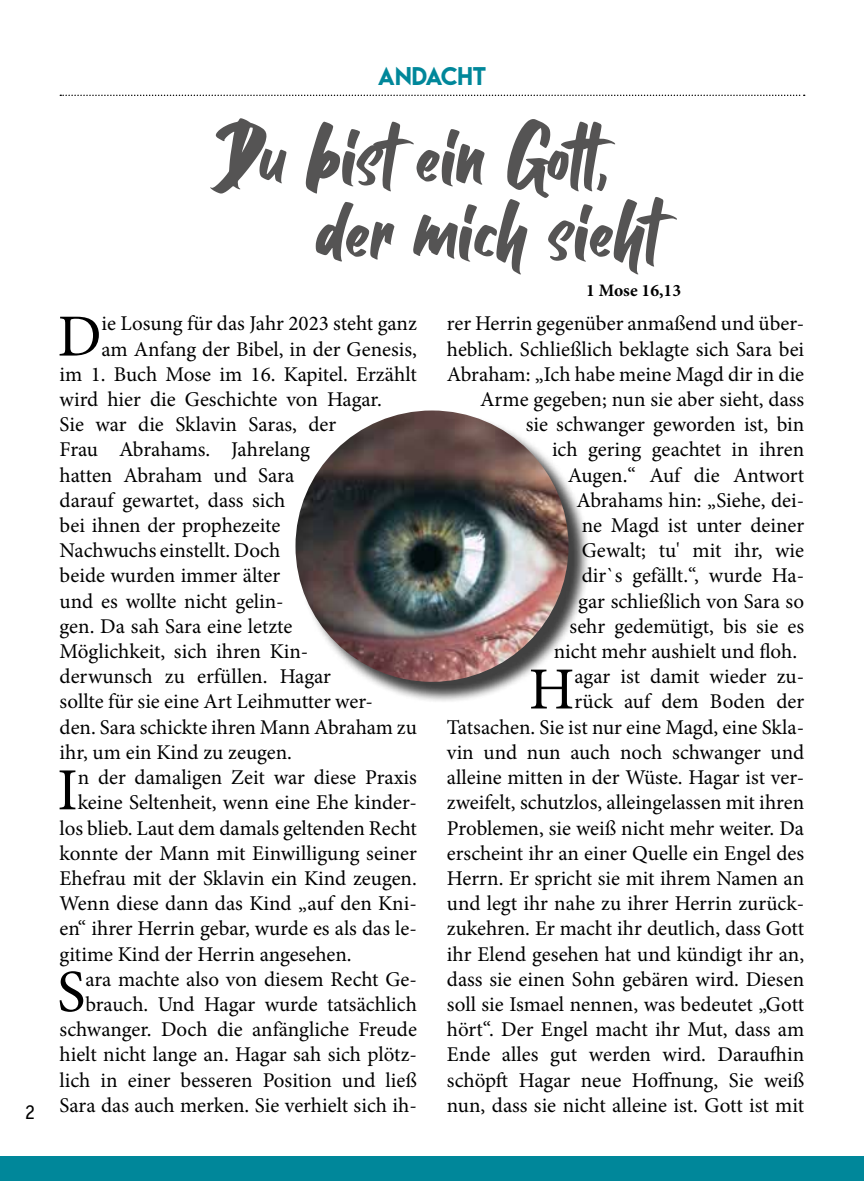
<style>
.page{position:relative;width:864px;height:1181px;background:#fff}
.page>*{position:absolute;margin:0;border:0;box-sizing:border-box;transform-origin:0 0}
.t1{font:100.98px/75.2px "Balleho";letter-spacing:.01em;color:#555454}
.t2{font:59.85px "Minion Pro";color:#000}
.t3{font:22.75px "Lemon Milk";color:#00879a}
.t4{font:21px/25.2px "Minion Pro";color:#000;text-align:right}
.t5{font:21px "Officina Sans";color:#000}
.t6{font:700 17.5px "Minion Pro";color:#000}
</style>
<div class="page">
<div style="left:0;top:1156px;width:863px;height:25px;background:#00879a"></div>
<svg style="left:60px;top:95px;width:744px;height:1px"></svg>
<div style="left:298px;top:413px;width:292px;height:290px;background:#000;opacity:.75"></div>
<img style="left:295px;top:410px;width:273px;height:272px">
<p class="t5" style="left:25px;top:1099px;width:12px">2</p>
<p class="t3" style="left:377px;top:60px;width:110px">ANDACHT</p>
<h1 class="t1" style="left:316px;top:121px;width:345px;text-indent:-98px">Du bist ein Gott, der mich sieht</h1>
<h2 class="t2" style="left:58px;top:296px;width:45px">D</h2>
<p class="t4" style="left:101px;top:311px;width:317px">ie Losung für das Jahr 2023 steht ganz</p>
<p class="t4" style="left:101px;top:336px;width:317px">am Anfang der Bibel, in der Genesis,</p>
<p class="t4" style="left:60px;top:361px;width:358px">im 1. Buch Mose im 16. Kapitel. Erzählt</p>
<p class="t4" style="left:60px;top:387px;width:324px">wird hier die Geschichte von Hagar.</p>
<p class="t4" style="left:60px;top:412px;width:278px">Sie war die Sklavin Saras, der</p>
<p class="t4" style="left:60px;top:437px;width:252px">Frau Abrahams. Jahrelang</p>
<p class="t4" style="left:60px;top:462px;width:236px">hatten Abraham und Sara</p>
<p class="t4" style="left:60px;top:487px;width:227px">darauf gewartet, dass sich</p>
<p class="t4" style="left:60px;top:513px;width:222px">bei ihnen der prophezeite</p>
<p class="t4" style="left:60px;top:538px;width:222px">Nachwuchs einstellt. Doch</p>
<p class="t4" style="left:60px;top:563px;width:222px">beide wurden immer älter</p>
<p class="t4" style="left:60px;top:588px;width:225px">und es wollte nicht gelin-</p>
<p class="t4" style="left:60px;top:613px;width:234px">gen. Da sah Sara eine letzte</p>
<p class="t4" style="left:60px;top:639px;width:250px">Möglichkeit, sich ihren Kin-</p>
<p class="t4" style="left:60px;top:664px;width:273px">derwunsch zu erfüllen. Hagar</p>
<p class="t4" style="left:60px;top:689px;width:315px">sollte für sie eine Art Leihmutter wer-</p>
<p class="t4" style="left:60px;top:714px;width:359px">den. Sara schickte ihren Mann Abraham zu</p>
<p class="t4" style="left:60px;top:739px;width:234px">ihr, um ein Kind zu zeugen.</p>
<h2 class="t2" style="left:57px;top:750px;width:22px">I</h2>
<p class="t4" style="left:78px;top:765px;width:340px">n der damaligen Zeit war diese Praxis</p>
<p class="t4" style="left:78px;top:790px;width:340px">keine Seltenheit, wenn eine Ehe kinder-</p>
<p class="t4" style="left:60px;top:815px;width:359px">los blieb. Laut dem damals geltenden Recht</p>
<p class="t4" style="left:60px;top:840px;width:358px">konnte der Mann mit Einwilligung seiner</p>
<p class="t4" style="left:60px;top:865px;width:358px">Ehefrau mit der Sklavin ein Kind zeugen.</p>
<p class="t4" style="left:60px;top:891px;width:359px">Wenn diese dann das Kind „auf den Kni-</p>
<p class="t4" style="left:60px;top:916px;width:358px">en“ ihrer Herrin gebar, wurde es als das le-</p>
<p class="t4" style="left:60px;top:941px;width:293px">gitime Kind der Herrin angesehen.</p>
<h2 class="t2" style="left:57px;top:951px;width:30px">S</h2>
<p class="t4" style="left:60px;top:966px;width:359px">ara machte also von diesem Recht Ge&shy;brauch. Und Hagar wurde tatsächlich schwanger. Doch die anfängliche Freude hielt nicht lange an. Hagar sah sich plötz&shy;lich in einer besseren Position und ließ Sara das auch merken. Sie verhielt sich ih-</p>
<p class="t6" style="left:586px;top:278px;width:96px">1 Mose 16,13</p>
<p class="t4" style="left:446px;top:311px;width:358px">rer Herrin gegenüber anmaßend und über-</p>
<p class="t4" style="left:446px;top:336px;width:358px">heblich. Schließlich beklagte sich Sara bei</p>
<p class="t4" style="left:446px;top:361px;width:358px">Abraham: „Ich habe meine Magd dir in die</p>
<p class="t4" style="left:480px;top:387px;width:325px">Arme gegeben; nun sie aber sieht, dass</p>
<p class="t4" style="left:525px;top:412px;width:280px">sie schwanger geworden ist, bin</p>
<p class="t4" style="left:551px;top:437px;width:253px">ich gering geachtet in ihren</p>
<p class="t4" style="left:567px;top:462px;width:238px">Augen.“ Auf die Antwort</p>
<p class="t4" style="left:576px;top:487px;width:229px">Abrahams hin: „Siehe, dei-</p>
<p class="t4" style="left:581px;top:513px;width:224px">ne Magd ist unter deiner</p>
<p class="t4" style="left:581px;top:538px;width:224px">Gewalt; tu' mit ihr, wie</p>
<p class="t4" style="left:581px;top:563px;width:224px">dir`s gefällt.“, wurde Ha-</p>
<p class="t4" style="left:578px;top:588px;width:227px">gar schließlich von Sara so</p>
<p class="t4" style="left:569px;top:613px;width:236px">sehr gedemütigt, bis sie es</p>
<p class="t4" style="left:553px;top:639px;width:245px">nicht mehr aushielt und floh.</p>
<h2 class="t2" style="left:528px;top:649px;width:47px">H</h2>
<p class="t4" style="left:446px;top:664px;width:359px">agar ist damit wieder zu-<br>rück auf dem Boden der<br>Tatsachen. Sie ist nur eine Magd, eine Skla&shy;vin und nun auch noch schwanger und alleine mitten in der Wüste. Hagar ist ver&shy;zweifelt, schutzlos, alleingelassen mit ihren Problemen, sie weiß nicht mehr weiter. Da erscheint ihr an einer Quelle ein Engel des Herrn. Er spricht sie mit ihrem Namen an und legt ihr nahe zu ihrer Herrin zurück&shy;zukehren. Er macht ihr deutlich, dass Gott ihr Elend gesehen hat und kündigt ihr an, dass sie einen Sohn gebären wird. Diesen soll sie Ismael nennen, was bedeutet „Gott hört“. Der Engel macht ihr Mut, dass am Ende alles gut werden wird. Daraufhin schöpft Hagar neue Hoffnung, Sie weiß nun, dass sie nicht alleine ist. Gott ist mit</p>
</div>
